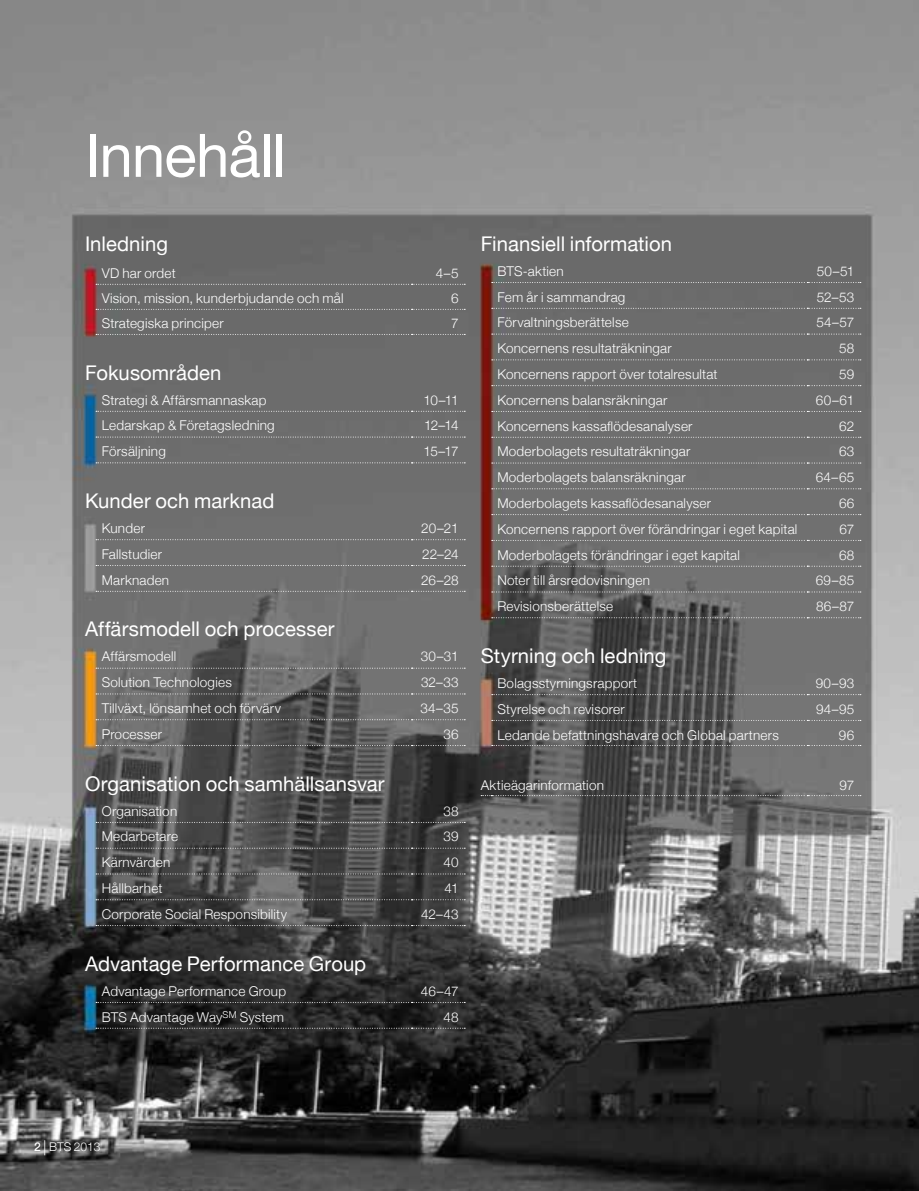
<style>
.page{position:relative;width:919px;height:1191px;background:#fff}
.page>*{position:absolute;margin:0;border:0;box-sizing:border-box;transform-origin:0 0}
.t1{font:60px "Helvetica Neue";letter-spacing:-.015em;color:#fff}
.t2{font:20.25px "Helvetica Neue";letter-spacing:.005em;color:#fff}
.t3{font:300 13.5px "Helvetica Neue";letter-spacing:.015em;color:#fff}
.t4{font:300 12px "Helvetica Neue";color:#fff}
.s1{font-weight:500}
.s2{font-size:15px}
</style>
<div class="page">
<img style="left:0;top:0;width:918px;height:1191px">
<svg style="left:96px;top:284px;width:369px;height:1px"></svg>
<svg style="left:96px;top:309px;width:369px;height:1px"></svg>
<svg style="left:96px;top:334px;width:369px;height:1px"></svg>
<svg style="left:96px;top:411px;width:369px;height:1px"></svg>
<svg style="left:96px;top:437px;width:369px;height:1px"></svg>
<svg style="left:96px;top:462px;width:369px;height:1px"></svg>
<svg style="left:96px;top:925px;width:369px;height:1px"></svg>
<svg style="left:96px;top:1002px;width:369px;height:1px"></svg>
<svg style="left:96px;top:1027px;width:369px;height:1px"></svg>
<svg style="left:96px;top:539px;width:369px;height:1px"></svg>
<svg style="left:96px;top:591px;width:369px;height:1px"></svg>
<svg style="left:96px;top:668px;width:369px;height:1px"></svg>
<svg style="left:96px;top:693px;width:369px;height:1px"></svg>
<svg style="left:96px;top:719px;width:369px;height:1px"></svg>
<svg style="left:96px;top:745px;width:369px;height:1px"></svg>
<svg style="left:96px;top:822px;width:369px;height:1px"></svg>
<svg style="left:96px;top:848px;width:369px;height:1px"></svg>
<svg style="left:96px;top:873px;width:369px;height:1px"></svg>
<svg style="left:96px;top:899px;width:369px;height:1px"></svg>
<svg style="left:96px;top:565px;width:369px;height:1px"></svg>
<svg style="left:491px;top:282px;width:369px;height:1px"></svg>
<svg style="left:491px;top:308px;width:369px;height:1px"></svg>
<svg style="left:491px;top:334px;width:369px;height:1px"></svg>
<svg style="left:491px;top:359px;width:369px;height:1px"></svg>
<svg style="left:491px;top:385px;width:369px;height:1px"></svg>
<svg style="left:491px;top:411px;width:369px;height:1px"></svg>
<svg style="left:491px;top:437px;width:369px;height:1px"></svg>
<svg style="left:491px;top:462px;width:369px;height:1px"></svg>
<svg style="left:491px;top:488px;width:369px;height:1px"></svg>
<svg style="left:491px;top:514px;width:369px;height:1px"></svg>
<svg style="left:491px;top:540px;width:369px;height:1px"></svg>
<svg style="left:491px;top:566px;width:369px;height:1px"></svg>
<svg style="left:491px;top:591px;width:369px;height:1px"></svg>
<svg style="left:491px;top:617px;width:369px;height:1px"></svg>
<svg style="left:491px;top:694px;width:369px;height:1px"></svg>
<svg style="left:491px;top:720px;width:369px;height:1px"></svg>
<svg style="left:491px;top:745px;width:369px;height:1px"></svg>
<svg style="left:481px;top:795px;width:379px;height:1px"></svg>
<h1 class="t1" style="left:85px;top:112px;width:202px">Innehåll</h1>
<h2 class="t2" style="left:85px;top:229px;width:84px">Inledning</h2>
<p class="t3" style="left:102px;top:262px;width:75px">VD har ordet</p>
<p class="t3" style="left:436px;top:262px;width:24px">4–5</p>
<p class="t3" style="left:102px;top:288px;width:243px">Vision, mission, kunderbjudande och mål</p>
<p class="t3" style="left:451px;top:288px;width:9px">6</p>
<p class="t3" style="left:102px;top:313px;width:123px">Strategiska principer</p>
<p class="t3" style="left:451px;top:313px;width:9px">7</p>
<h2 class="t2" style="left:85px;top:358px;width:138px">Fokusområden</h2>
<p class="t3" style="left:102px;top:389px;width:166px">Strategi &amp; Affärsmannaskap</p>
<p class="t3" style="left:423px;top:389px;width:36px">10–11</p>
<p class="t3" style="left:102px;top:414px;width:175px">Ledarskap &amp; Företagsledning</p>
<p class="t3" style="left:424px;top:414px;width:36px">12–14</p>
<p class="t3" style="left:102px;top:440px;width:66px">Försäljning</p>
<p class="t3" style="left:423px;top:440px;width:36px">15–17</p>
<h2 class="t2" style="left:85px;top:486px;width:191px">Kunder och marknad</h2>
<p class="t3" style="left:102px;top:517px;width:45px">Kunder</p>
<p class="t3" style="left:421px;top:517px;width:39px">20–21</p>
<p class="t3" style="left:102px;top:543px;width:62px">Fallstudier</p>
<p class="t3" style="left:422px;top:543px;width:38px">22–24</p>
<p class="t3" style="left:102px;top:569px;width:69px">Marknaden</p>
<p class="t3" style="left:421px;top:569px;width:39px">26–28</p>
<h2 class="t2" style="left:85px;top:614px;width:251px">Affärsmodell och processer</h2>
<p class="t3" style="left:102px;top:646px;width:76px">Affärsmodell</p>
<p class="t3" style="left:420px;top:646px;width:39px">30–31</p>
<p class="t3" style="left:102px;top:671px;width:132px">Solution Technologies</p>
<p class="t3" style="left:421px;top:671px;width:39px">32–33</p>
<p class="t3" style="left:102px;top:697px;width:181px">Tillväxt, lönsamhet och förvärv</p>
<p class="t3" style="left:420px;top:697px;width:40px">34–35</p>
<p class="t3" style="left:102px;top:723px;width:62px">Processer</p>
<p class="t3" style="left:443px;top:723px;width:17px">36</p>
<h2 class="t2" style="left:85px;top:769px;width:301px">Organisation och samhällsansvar</h2>
<p class="t3" style="left:102px;top:800px;width:77px">Organisation</p>
<p class="t3" style="left:443px;top:800px;width:17px">38</p>
<p class="t3" style="left:102px;top:825px;width:78px">Medarbetare</p>
<p class="t3" style="left:443px;top:825px;width:17px">39</p>
<p class="t3" style="left:102px;top:851px;width:70px">Kärnvärden</p>
<p class="t3" style="left:443px;top:851px;width:17px">40</p>
<p class="t3" style="left:102px;top:877px;width:62px">Hållbarhet</p>
<p class="t3" style="left:444px;top:877px;width:16px">41</p>
<p class="t3" style="left:102px;top:903px;width:187px">Corporate Social Responsibility</p>
<p class="t3" style="left:421px;top:903px;width:39px">42–43</p>
<h2 class="t2" style="left:85px;top:948px;width:283px">Advantage Performance Group</h2>
<p class="t3" style="left:102px;top:980px;width:186px">Advantage Performance Group</p>
<p class="t3" style="left:421px;top:980px;width:39px">46–47</p>
<p class="t3" style="left:102px;top:1005px;width:184px">BTS Advantage Way<sup>SM</sup> System</p>
<p class="t3" style="left:443px;top:1005px;width:17px">48</p>
<h2 class="t2" style="left:480px;top:229px;width:193px">Finansiell information</h2>
<p class="t3" style="left:497px;top:260px;width:68px">BTS-aktien</p>
<p class="t3" style="left:816px;top:260px;width:39px">50–51</p>
<p class="t3" style="left:497px;top:286px;width:129px">Fem år i sammandrag</p>
<p class="t3" style="left:816px;top:286px;width:39px">52–53</p>
<p class="t3" style="left:497px;top:312px;width:133px">Förvaltningsberättelse</p>
<p class="t3" style="left:816px;top:312px;width:39px">54–57</p>
<p class="t3" style="left:497px;top:337px;width:176px">Koncernens resultaträkningar</p>
<p class="t3" style="left:839px;top:337px;width:17px">58</p>
<p class="t3" style="left:497px;top:363px;width:221px">Koncernens rapport över totalresultat</p>
<p class="t3" style="left:839px;top:363px;width:17px">59</p>
<p class="t3" style="left:497px;top:389px;width:171px">Koncernens balansräkningar</p>
<p class="t3" style="left:815px;top:389px;width:40px">60–61</p>
<p class="t3" style="left:497px;top:415px;width:197px">Koncernens kassaflödesanalyser</p>
<p class="t3" style="left:839px;top:415px;width:17px">62</p>
<p class="t3" style="left:497px;top:440px;width:194px">Moderbolagets resultaträkningar</p>
<p class="t3" style="left:838px;top:440px;width:17px">63</p>
<p class="t3" style="left:497px;top:466px;width:190px">Moderbolagets balansräkningar</p>
<p class="t3" style="left:815px;top:466px;width:40px">64–65</p>
<p class="t3" style="left:497px;top:492px;width:215px">Moderbolagets kassaflödesanalyser</p>
<p class="t3" style="left:838px;top:492px;width:17px">66</p>
<p class="t3" style="left:497px;top:518px;width:301px">Koncernens rapport över förändringar i eget kapital</p>
<p class="t3" style="left:839px;top:518px;width:16px">67</p>
<p class="t3" style="left:497px;top:544px;width:244px">Moderbolagets förändringar i eget kapital</p>
<p class="t3" style="left:838px;top:544px;width:17px">68</p>
<p class="t3" style="left:497px;top:569px;width:154px">Noter till årsredovisningen</p>
<p class="t3" style="left:815px;top:569px;width:40px">69–85</p>
<p class="t3" style="left:497px;top:595px;width:117px">Revisionsberättelse</p>
<p class="t3" style="left:816px;top:595px;width:40px">86–87</p>
<h2 class="t2" style="left:480px;top:641px;width:187px">Styrning och ledning</h2>
<p class="t3" style="left:497px;top:672px;width:141px">Bolagsstyrningsrapport</p>
<p class="t3" style="left:815px;top:672px;width:40px">90–93</p>
<p class="t3" style="left:497px;top:698px;width:129px">Styrelse och revisorer</p>
<p class="t3" style="left:816px;top:698px;width:40px">94–95</p>
<p class="t3" style="left:497px;top:724px;width:283px">Ledande befattningshavare och Global partners</p>
<p class="t3" style="left:838px;top:724px;width:17px">96</p>
<p class="t3" style="left:480px;top:774px;width:125px">Aktieägarinformation</p>
<p class="t3" style="left:839px;top:774px;width:16px">97</p>
<p class="t4" style="left:34px;top:1137px;width:68px"><span class="s1">2</span> <span class="s2">|</span> BTS 2013</p>
</div>
